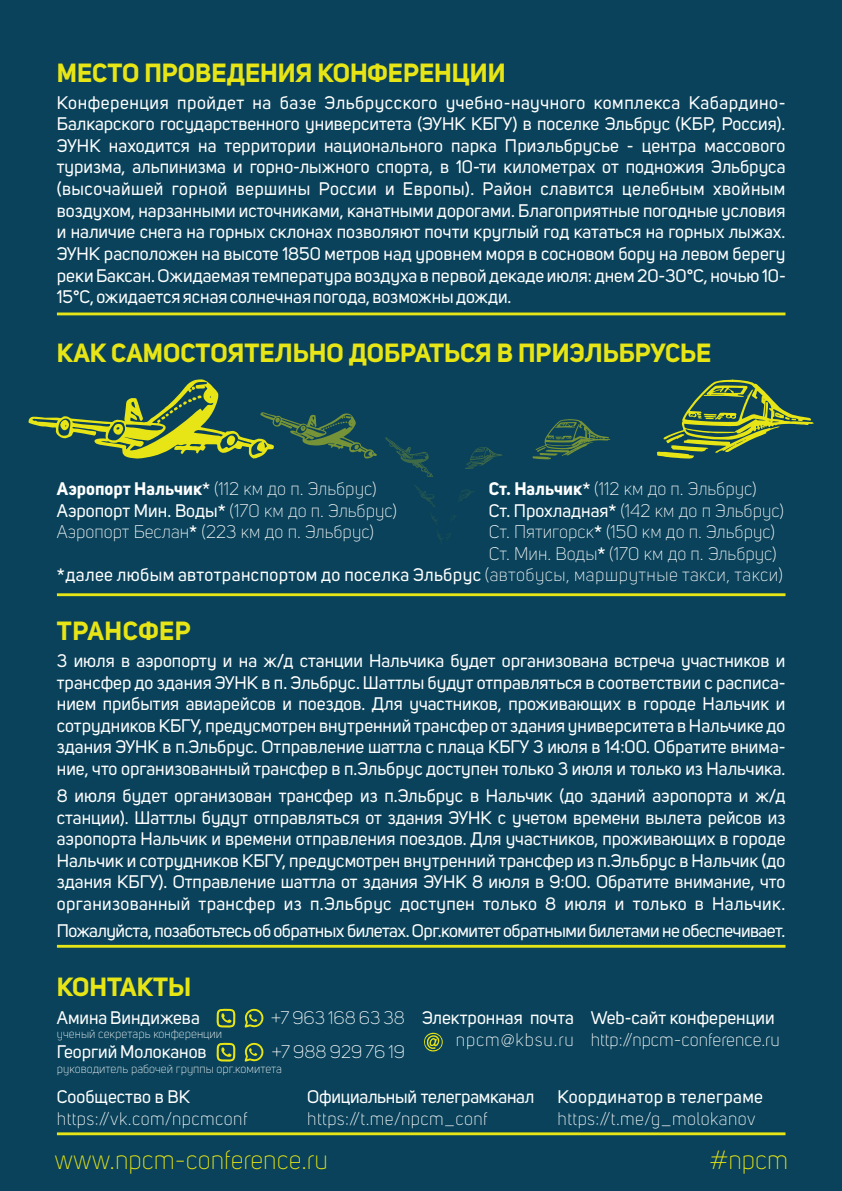
<style>
.page{position:relative;width:842px;height:1191px;background:#09425a}
.page>*{position:absolute;margin:0;border:0;box-sizing:border-box;transform-origin:0 0}
.t1{font:700 26px "Uni Sans";color:#e7e515}
.t2{font:300 26px "Uni Sans";color:#e7e515}
.t3{font:700 26px "Uni Sans";letter-spacing:.02em;color:#e7e515}
.t4{font:18px/21.6px "Uni Sans";color:#fff;text-align:justify}
.t5{font:300 18px/21.6px "Uni Sans";color:#fff;text-align:right}
.t6{font:18px "Uni Sans";letter-spacing:-.025em;color:#fff}
.t7{font:18px "Uni Sans";letter-spacing:.025em;color:#fff}
.t8{font:300 18px "Uni Sans";letter-spacing:.025em;color:#fff}
.t9{font:18px "Uni Sans";letter-spacing:.02em;color:#fff}
.t10{font:300 18px "Uni Sans";letter-spacing:.045em;color:#fff}
.t11{font:300 12px "Uni Sans";color:#fff}
.s1{font-weight:700}
.s2{font-weight:400}
.s3{font-weight:300}
</style>
<div class="page">
<hr style="left:57px;top:1132px;width:728px;height:3px;background:#e7e515">
<hr style="left:57px;top:312px;width:728px;height:3px;background:#e7e515">
<hr style="left:57px;top:593px;width:728px;height:3px;background:#e7e515">
<svg style="left:656px;top:379px;width:158px;height:80px"></svg>
<svg style="left:28px;top:379px;width:349px;height:80px"></svg>
<svg style="left:385px;top:437px;width:48px;height:40px"></svg>
<svg style="left:532px;top:419px;width:78px;height:40px"></svg>
<svg style="left:465px;top:447px;width:38px;height:22px"></svg>
<svg style="left:415px;top:485px;width:60px;height:55px"></svg>
<svg style="left:424px;top:1032px;width:19px;height:20px"></svg>
<svg style="left:216px;top:1008px;width:20px;height:20px"></svg>
<svg style="left:244px;top:1008px;width:20px;height:19px"></svg>
<svg style="left:216px;top:1042px;width:20px;height:20px"></svg>
<svg style="left:244px;top:1042px;width:20px;height:19px"></svg>
<hr style="left:57px;top:945px;width:728px;height:2px;background:#e7e515">
<h1 class="t1" style="left:57px;top:62px;width:450px">МЕСТО ПРОВЕДЕНИЯ КОНФЕРЕНЦИИ</h1>
<p class="t4" style="left:57px;top:93px;width:730px">Конференция пройдет на базе Эльбрусского учебно-научного комплекса Кабардино-Балкарского государственного университета (ЭУНК КБГУ) в поселке Эльбрус (КБР, Россия).<br>ЭУНК находится на территории национального парка Приэльбрусье - центра массового туризма, альпинизма и горно-лыжного спорта, в 10-ти километрах от подножия Эльбруса (высочайшей горной вершины России и Европы). Район славится целебным хвойным воздухом, нарзанными источниками, канатными дорогами. Благоприятные погодные условия и наличие снега на горных склонах позволяют почти круглый год кататься на горных лыжах.<br>ЭУНК расположен на высоте 1850 метров над уровнем моря в сосновом бору на левом берегу реки Баксан. Ожидаемая температура воздуха в первой декаде июля: днем 20-30°С, ночью 10- 15°С, ожидается ясная солнечная погода, возможны дожди.</p>
<h1 class="t1" style="left:57px;top:342px;width:656px">КАК САМОСТОЯТЕЛЬНО ДОБРАТЬСЯ В ПРИЭЛЬБРУСЬЕ</h1>
<p class="t5" style="left:57px;top:479px;width:342px;text-align:left"><span class="s1">Аэропорт Нальчик</span><span class="s2">*</span> (112 км до п. Эльбрус)<br><span class="s2">Аэропорт Мин. Воды*</span> (170 км до п. Эльбрус)<br>Аэропорт Беслан<span class="s2">*</span> (223 км до п. Эльбрус)</p>
<p class="t5" style="left:489px;top:479px;width:270px"><span class="s1">Ст. Нальчик</span><span class="s2">*</span> (112 км до п. Эльбрус)</p>
<p class="t5" style="left:489px;top:501px;width:297px"><span class="s2">Ст. Прохладная*</span> (142 км до п Эльбрус)</p>
<p class="t5" style="left:489px;top:523px;width:288px">Ст. Пятигорск<span class="s2">*</span> (150 км до п. Эльбрус)</p>
<p class="t5" style="left:489px;top:544px;width:290px">Ст. Мин. Воды<span class="s2">*</span> (170 км до п. Эльбрус)</p>
<p class="t7" style="left:57px;top:567px;width:728px">*далее любым автотранспортом до поселка Эльбрус <span class="s3">(автобусы, маршрутные такси, такси)</span></p>
<h1 class="t3" style="left:57px;top:620px;width:135px">ТРАНСФЕР</h1>
<p class="t4" style="left:57px;top:651px;width:730px">3 июля в аэропорту и на ж/д станции Нальчика будет организована встреча участников и трансфер до здания ЭУНК в п. Эльбрус. Шаттлы будут отправляться в соответствии с расписа&shy;нием прибытия авиарейсов и поездов. Для участников, проживающих в городе Нальчик и сотрудников КБГУ, предусмотрен внутренний трансфер от здания университета в Нальчике до здания ЭУНК в п.Эльбрус. Отправление шаттла с плаца КБГУ 3 июля в 14:00. Обратите внима&shy;ние, что организованный трансфер в п.Эльбрус доступен только 3 июля и только из Нальчика.</p>
<p class="t4" style="left:57px;top:786px;width:730px">8 июля будет организован трансфер из п.Эльбрус в Нальчик (до зданий аэропорта и ж/д станции). Шаттлы будут отправляться от здания ЭУНК с учетом времени вылета рейсов из аэропорта Нальчик и времени отправления поездов. Для участников, проживающих в городе Нальчик и сотрудников КБГУ, предусмотрен внутренний трансфер из п.Эльбрус в Нальчик (до здания КБГУ). Отправление шаттла от здания ЭУНК 8 июля в 9:00. Обратите внимание, что организованный трансфер из п.Эльбрус доступен только 8 июля и только в Нальчик.</p>
<p class="t6" style="left:57px;top:923px;width:730px">Пожалуйста, позаботьтесь об обратных билетах. Орг.комитет обратными билетами не обеспечивает.</p>
<h1 class="t1" style="left:57px;top:976px;width:136px">КОНТАКТЫ</h1>
<p class="t4" style="left:57px;top:1008px;width:144px">Амина Виндижева</p>
<p class="t5" style="left:271px;top:1008px;width:511px">+7 963 168 63 38 <span class="s2">Электронная почта Web-cайт конференции </span>http://npcm-conference.ru</p>
<p class="t11" style="left:57px;top:1029px;width:167px">ученый секретарь конференции</p>
<p class="t10" style="left:456px;top:1032px;width:119px">npcm@kbsu.ru</p>
<p class="t4" style="left:57px;top:1043px;width:151px">Георгий Молоканов</p>
<p class="t5" style="left:272px;top:1043px;width:135px">+7 988 929 76 19</p>
<p class="t11" style="left:57px;top:1063px;width:227px">руководитель рабочей группы орг.комитета</p>
<p class="t4" style="left:57px;top:1087px;width:135px">Сообщество в ВК</p>
<p class="t8" style="left:57px;top:1111px;width:192px">https://vk.com/npcmconf</p>
<p class="t8" style="left:307px;top:1111px;width:182px">https://t.me/npcm_conf</p>
<p class="t4" style="left:307px;top:1087px;width:229px">Официальный телеграмканал</p>
<p class="t9" style="left:558px;top:1089px;width:207px">Координатор в телеграме</p>
<p class="t8" style="left:558px;top:1111px;width:199px">https://t.me/g_molokanov</p>
<h1 class="t2" style="left:55px;top:1149px;width:275px">www.npcm-conference.ru</h1>
<h1 class="t2" style="left:709px;top:1149px;width:80px">#npcm</h1>
</div>
